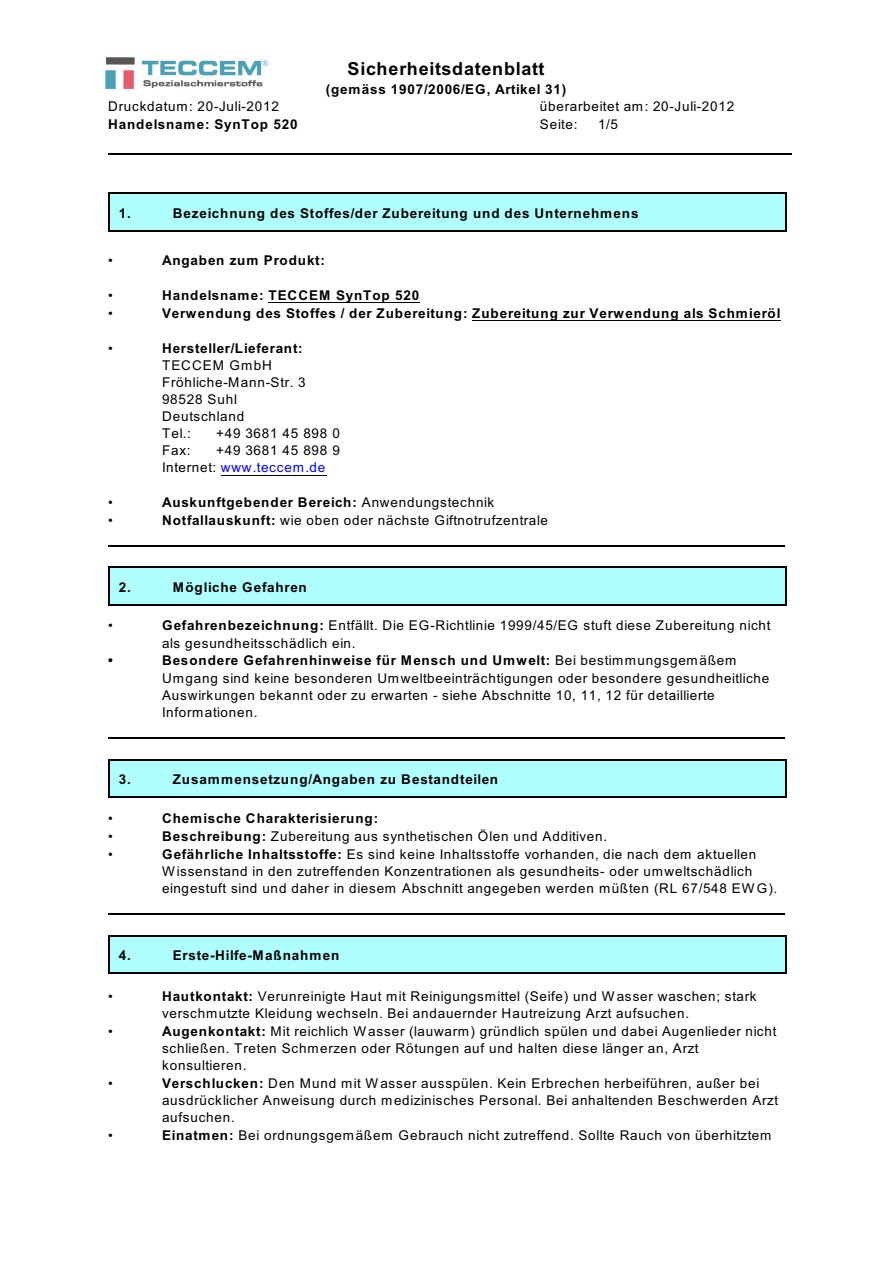
<style>
.page{position:relative;width:894px;height:1263px;background:#fff}
.page>*{position:absolute;margin:0;border:0;box-sizing:border-box;transform-origin:0 0}
.t1{font:700 18px "Arial";letter-spacing:.04em;color:#000}
.t2{font:13.5px/17.1px "Arial";letter-spacing:.06em;color:#000}
.t3{font:700 13.5px "Arial";letter-spacing:.06em;color:#000}
.s1{color:#00f}
.s2{font-weight:400}
.s3{font-weight:700}
</style>
<div class="page">
<hr style="left:108px;top:153px;width:683px;height:1px;background:#000">
<img style="left:106px;top:57px;width:162px;height:32px">
<div style="left:108px;top:193px;width:679px;height:38px;background:#b0ffff"></div>
<hr style="left:108px;top:193px;width:2px;height:38px;background:#000">
<hr style="left:786px;top:193px;width:1px;height:38px;background:#000">
<hr style="left:108px;top:193px;width:679px;height:1px;background:#000">
<hr style="left:108px;top:230px;width:679px;height:1px;background:#000">
<hr style="left:268px;top:302px;width:152px;height:1px;background:#000">
<hr style="left:472px;top:320px;width:309px;height:1px;background:#000">
<hr style="left:221px;top:475px;width:105px;height:1px;background:#000">
<hr style="left:108px;top:545px;width:677px;height:2px;background:#000">
<hr style="left:108px;top:738px;width:677px;height:1px;background:#000">
<hr style="left:108px;top:914px;width:677px;height:1px;background:#000">
<div style="left:108px;top:567px;width:679px;height:38px;background:#b0ffff"></div>
<hr style="left:108px;top:567px;width:2px;height:38px;background:#000">
<hr style="left:786px;top:567px;width:1px;height:38px;background:#000">
<hr style="left:108px;top:567px;width:679px;height:1px;background:#000">
<hr style="left:108px;top:604px;width:679px;height:1px;background:#000">
<div style="left:108px;top:759px;width:679px;height:39px;background:#b0ffff"></div>
<hr style="left:108px;top:759px;width:2px;height:39px;background:#000">
<hr style="left:786px;top:759px;width:1px;height:39px;background:#000">
<hr style="left:108px;top:759px;width:679px;height:2px;background:#000">
<hr style="left:108px;top:797px;width:679px;height:1px;background:#000">
<div style="left:108px;top:935px;width:679px;height:39px;background:#b0ffff"></div>
<hr style="left:108px;top:935px;width:2px;height:38px;background:#000">
<hr style="left:786px;top:935px;width:1px;height:38px;background:#000">
<hr style="left:108px;top:935px;width:679px;height:1px;background:#000">
<hr style="left:108px;top:972px;width:679px;height:2px;background:#000">
<h1 class="t1" style="left:348px;top:62px;width:199px">Sicherheitsdatenblatt</h1>
<p class="t3" style="left:326px;top:84px;width:242px">(gemäss 1907/2006/EG, Artikel 31)</p>
<p class="t2" style="left:108px;top:99px;width:172px">Druckdatum: 20-Juli-2012</p>
<p class="t2" style="left:540px;top:99px;width:196px">überarbeitet am: 20-Juli-2012</p>
<p class="t3" style="left:108px;top:119px;width:191px">Handelsname: SynTop 520</p>
<p class="t2" style="left:540px;top:117px;width:39px">Seite:</p>
<p class="t2" style="left:598px;top:117px;width:21px">1/5</p>
<p class="t3" style="left:119px;top:208px;width:14px">1.</p>
<p class="t3" style="left:173px;top:208px;width:467px">Bezeichnung des Stoffes/der Zubereitung und des Unternehmens</p>
<p class="t2" style="left:108px;top:253px;width:6px">•</p>
<p class="t3" style="left:162px;top:255px;width:164px">Angaben zum Produkt:</p>
<p class="t2" style="left:108px;top:288px;width:6px">•</p>
<p class="t3" style="left:162px;top:290px;width:259px">Handelsname: TECCEM SynTop 520</p>
<p class="t2" style="left:108px;top:306px;width:6px">•</p>
<p class="t3" style="left:162px;top:308px;width:620px">Verwendung des Stoffes / der Zubereitung: Zubereitung zur Verwendung als Schmieröl</p>
<p class="t2" style="left:108px;top:341px;width:6px">•</p>
<p class="t3" style="left:162px;top:343px;width:142px">Hersteller/Lieferant:</p>
<p class="t2" style="left:162px;top:358px;width:145px">TECCEM GmbH<br>Fröhliche-Mann-Str. 3<br>98528 Suhl<br>Deutschland<br>Tel.:</p>
<p class="t2" style="left:216px;top:426px;width:125px">+49 3681 45 898 0</p>
<p class="t2" style="left:162px;top:443px;width:179px;text-indent:54px">+49 3681 45 898 9<br>Internet: <span class="s1">www.teccem.de</span></p>
<p class="t2" style="left:162px;top:443px;width:30px">Fax:</p>
<p class="t2" style="left:108px;top:495px;width:6px">•</p>
<p class="t3" style="left:162px;top:497px;width:334px">Auskunftgebender Bereich: <span class="s2">Anwendungstechnik</span></p>
<p class="t2" style="left:108px;top:513px;width:6px">•</p>
<p class="t2" style="left:162px;top:513px;width:387px"><span class="s3">Notfallauskunft:</span> wie oben oder nächste Giftnotrufzentrale</p>
<p class="t3" style="left:119px;top:582px;width:14px">2.</p>
<p class="t3" style="left:173px;top:582px;width:136px">Mögliche Gefahren</p>
<p class="t2" style="left:108px;top:618px;width:6px">•</p>
<p class="t2" style="left:162px;top:618px;width:610px"><span class="s3">Gefahrenbezeichnung:</span> Entfällt. Die EG-Richtlinie 1999/45/EG stuft diese Zubereitung nicht als gesundheitsschädlich ein.</p>
<p class="t3" style="left:108px;top:655px;width:6px">•</p>
<p class="t2" style="left:162px;top:653px;width:609px"><span class="s3">Besondere Gefahrenhinweise für Mensch und Umwelt:</span> Bei bestimmungsgemäßem Umgang sind keine besonderen Umweltbeeinträchtigungen oder besondere gesundheitliche Auswirkungen bekannt oder zu erwarten - siehe Abschnitte 10, 11, 12 für detaillierte Informationen.</p>
<p class="t3" style="left:119px;top:774px;width:14px">3.</p>
<p class="t3" style="left:173px;top:774px;width:327px">Zusammensetzung/Angaben zu Bestandteilen</p>
<p class="t2" style="left:108px;top:811px;width:6px">•</p>
<p class="t3" style="left:162px;top:814px;width:218px">Chemische Charakterisierung:</p>
<p class="t2" style="left:108px;top:829px;width:6px">•</p>
<p class="t2" style="left:162px;top:829px;width:447px"><span class="s3">Beschreibung:</span> Zubereitung aus synthetischen Ölen und Additiven.</p>
<p class="t2" style="left:108px;top:847px;width:6px">•</p>
<p class="t2" style="left:162px;top:847px;width:617px"><span class="s3">Gefährliche Inhaltsstoffe:</span> Es sind keine Inhaltsstoffe vorhanden, die nach dem aktuellen<br>Wissenstand in den zutreffenden Konzentrationen als gesundheits- oder umweltschädlich eingestuft sind und daher in diesem Abschnitt angegeben werden müßten (RL 67/548 EW G).</p>
<p class="t3" style="left:119px;top:950px;width:14px">4.</p>
<p class="t3" style="left:173px;top:950px;width:168px">Erste-Hilfe-Maßnahmen</p>
<p class="t2" style="left:108px;top:989px;width:6px">•</p>
<p class="t2" style="left:162px;top:989px;width:596px"><span class="s3">Hautkontakt:</span> Verunreinigte Haut mit Reinigungsmittel (Seife) und W asser waschen; stark verschmutzte Kleidung wechseln. Bei andauernder Hautreizung Arzt aufsuchen.</p>
<p class="t2" style="left:108px;top:1024px;width:6px">•</p>
<p class="t2" style="left:162px;top:1024px;width:616px"><span class="s3">Augenkontakt:</span> Mit reichlich Wasser (lauwarm) gründlich spülen und dabei Augenlieder nicht schließen. Treten Schmerzen oder Rötungen auf und halten diese länger an, Arzt konsultieren.</p>
<p class="t2" style="left:108px;top:1076px;width:6px">•</p>
<p class="t2" style="left:162px;top:1076px;width:618px"><span class="s3">Verschlucken:</span> Den Mund mit Wasser ausspülen. Kein Erbrechen herbeiführen, außer bei ausdrücklicher Anweisung durch medizinisches Personal. Bei anhaltenden Beschwerden Arzt aufsuchen.</p>
<p class="t2" style="left:108px;top:1128px;width:6px">•</p>
<p class="t2" style="left:162px;top:1128px;width:611px"><span class="s3">Einatmen:</span> Bei ordnungsgemäßem Gebrauch nicht zutreffend. Sollte Rauch von überhitztem</p>
</div>
